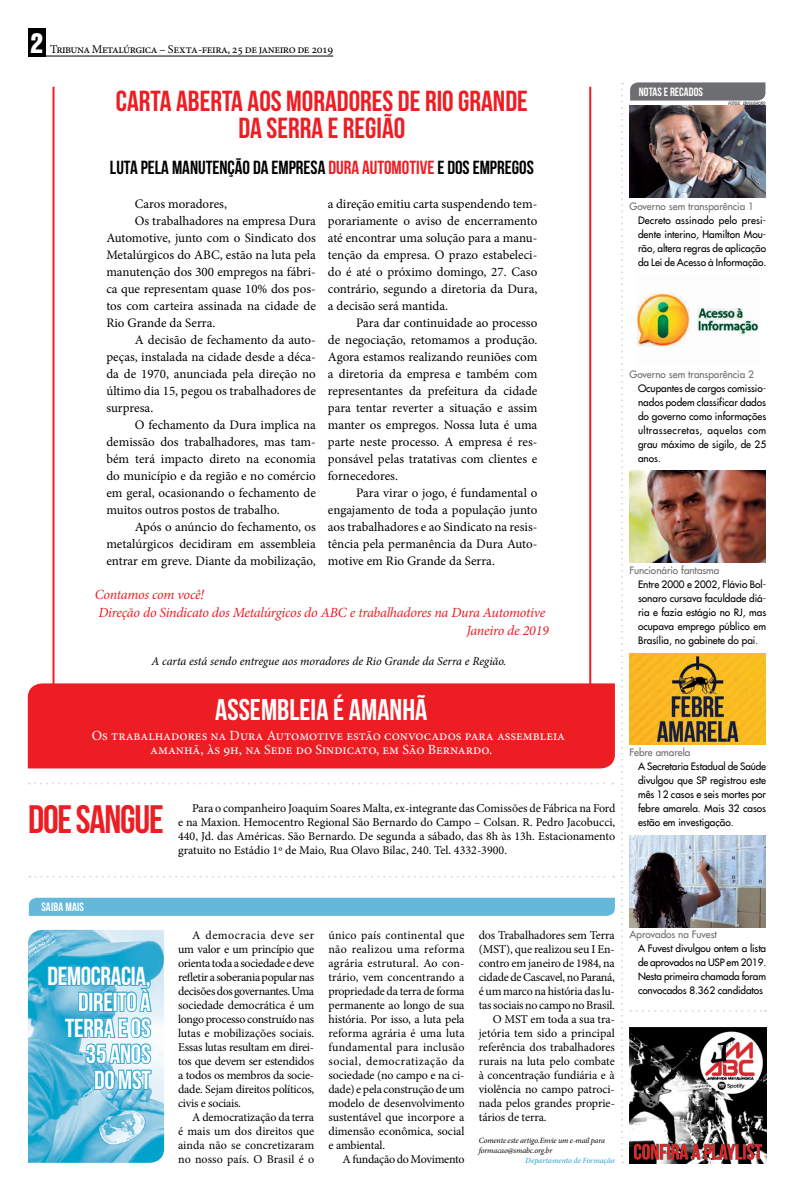
<style>
.page{position:relative;width:794px;height:1191px;background:#fff}
.page>*{position:absolute;margin:0;border:0;box-sizing:border-box;transform-origin:0 0}
.t1{font:39.7px "Bebas Neue";letter-spacing:-.03em;color:#ed1d24}
.t2{font:30px "Bebas Neue";color:#fff}
.t3{font:29px "Bebas Neue";color:#ed1d24}
.t4{font:26px/26px "Bebas Neue";letter-spacing:-.01em;color:#fff;text-align:right}
.t5{font:19px "Bebas Neue";color:#000}
.t6{font:14px/14px "Minion Pro";color:#fff}
.t7{font:italic 14px "Minion Pro";letter-spacing:-.015em;color:#ed1d24}
.t8{font:13px/17px "Minion Pro";color:#000;text-align:justify}
.t9{font:12px/14px "Minion Pro";letter-spacing:-.015em;color:#000;text-align:justify}
.t10{font:italic 12px "Minion Pro";letter-spacing:-.005em;color:#000}
.t11{font:12px "Minion Pro";letter-spacing:-.04em;color:#000}
.t12{font:12px "Bebas Neue";color:#fff}
.t13{font:10px/14px "Futura";color:#000;text-align:justify}
.t14{font:10px "Futura";letter-spacing:-.005em;color:#6d6e71}
.t15{font:italic 8px/10px "Minion Pro";letter-spacing:-.015em;color:#000}
.t16{font:italic 700 8px "Minion Pro";letter-spacing:-.01em;color:#64b8d9}
.t17{font:italic condensed 4.4px "Swiss 721 BT";color:#000}
.s1{font-family:"Helvetica Inserat";font-size:25px;color:#fff}
.s2{color:#ed1d24}
.s3{font-size:6.2px}
</style>
<div class="page">
<hr style="left:53px;top:87px;width:2px;height:651px;background:#ed1d24">
<hr style="left:589px;top:87px;width:2px;height:651px;background:#ed1d24">
<img style="left:629px;top:106px;width:136px;height:91px">
<img style="left:637px;top:293px;width:121px;height:54px">
<img style="left:629px;top:471px;width:136px;height:91px">
<img style="left:629px;top:653px;width:136px;height:92px">
<img style="left:629px;top:835px;width:136px;height:92px">
<svg style="left:630px;top:82px;width:135px;height:19px;background:#747578"></svg>
<div style="left:28px;top:28px;width:17px;height:28px;background:#000"></div>
<hr style="left:28px;top:56px;width:305px;height:1px;background:#000">
<svg style="left:621px;top:82px;width:2px;height:1081px"></svg>
<img style="left:629px;top:1027px;width:137px;height:136px">
<svg style="left:29px;top:875px;width:585px;height:2px"></svg>
<svg style="left:630px;top:1010px;width:136px;height:1px"></svg>
<svg style="left:29px;top:782px;width:584px;height:2px"></svg>
<svg style="left:29px;top:897px;width:586px;height:19px;background:#6bbbda"></svg>
<svg style="left:28px;top:930px;width:136px;height:232px;background:#67bedb"></svg>
<div style="left:28px;top:683px;width:587px;height:85px;background:#ed1d24"></div>
<p class="t11" style="left:30px;top:41px;width:304px"><span class="s1">2</span> Tribuna Metalúrgica – Sexta-feira, 25 de janeiro de 2019</p>
<h3 class="t3" style="left:116px;top:85px;width:12px">CARTA</h3>
<h3 class="t3" style="left:176px;top:85px;width:124px">ABERTA AOS MORADOR</h3>
<h3 class="t3" style="left:372px;top:85px;width:99px">ES DE RIO GRAND</h3>
<h3 class="t3" style="left:517px;top:85px;width:12px">E</h3>
<h3 class="t3" style="left:238px;top:112px;width:138px">DA SERRA E REGIÃO</h3>
<h3 class="t5" style="left:110px;top:157px;width:425px">LUTA PELA MANUTENÇÃO DA EMPRESA <span class="s2">DURA AUTOMOTIVE</span> E DOS EMPREGOS</h3>
<p class="t8" style="left:135px;top:195px;width:94px">Caros moradores,</p>
<p class="t8" style="left:135px;top:212px;width:183px">Os trabalhadores na empresa Dura</p>
<p class="t8" style="left:106px;top:229px;width:211px">Automotive, junto com o Sindicato dos</p>
<p class="t8" style="left:106px;top:246px;width:211px">Metalúrgicos do ABC, estão na luta pela</p>
<p class="t8" style="left:106px;top:263px;width:211px">manutenção dos 300 empregos na fábri-</p>
<p class="t8" style="left:106px;top:280px;width:211px">ca que representam quase 10% dos pos-</p>
<p class="t8" style="left:106px;top:297px;width:211px">tos com carteira assinada na cidade de</p>
<p class="t8" style="left:106px;top:314px;width:111px">Rio Grande da Serra.</p>
<p class="t8" style="left:135px;top:331px;width:183px">A decisão de fechamento da auto-</p>
<p class="t8" style="left:106px;top:348px;width:211px">peças, instalada na cidade desde a déca-</p>
<p class="t8" style="left:106px;top:365px;width:211px">da de 1970, anunciada pela direção no</p>
<p class="t8" style="left:106px;top:382px;width:211px">último dia 15, pegou os trabalhadores de</p>
<p class="t8" style="left:106px;top:399px;width:48px">surpresa.</p>
<p class="t8" style="left:135px;top:416px;width:183px">O fechamento da Dura implica na</p>
<p class="t8" style="left:106px;top:433px;width:211px">demissão dos trabalhadores, mas tam-</p>
<p class="t8" style="left:106px;top:450px;width:211px">bém terá impacto direto na economia</p>
<p class="t8" style="left:106px;top:467px;width:211px">do município e da região e no comércio</p>
<p class="t8" style="left:106px;top:484px;width:211px">em geral, ocasionando o fechamento de</p>
<p class="t8" style="left:106px;top:501px;width:175px">muitos outros postos de trabalho.</p>
<p class="t8" style="left:135px;top:518px;width:183px">Após o anúncio do fechamento, os</p>
<p class="t8" style="left:106px;top:535px;width:211px">metalúrgicos decidiram em assembleia</p>
<p class="t8" style="left:106px;top:552px;width:211px">entrar em greve. Diante da mobilização,</p>
<p class="t8" style="left:328px;top:195px;width:211px">a direção emitiu carta suspendendo tem&shy;porariamente o aviso de encerramento até encontrar uma solução para a manu&shy;tenção da empresa. O prazo estabeleci&shy;do é até o próximo domingo, 27. Caso contrário, segundo a diretoria da Dura, a decisão será mantida.</p>
<p class="t8" style="left:328px;top:314px;width:211px;text-indent:28px">Para dar continuidade ao processo de negociação, retomamos a produção.<br>Agora estamos realizando reuniões com a diretoria da empresa e também com representantes da prefeitura da cidade para tentar reverter a situação e assim manter os empregos. Nossa luta é uma parte neste processo. A empresa é res&shy;ponsável pelas tratativas com clientes e fornecedores.</p>
<p class="t8" style="left:328px;top:484px;width:211px;text-indent:28px">Para virar o jogo, é fundamental o engajamento de toda a população junto aos trabalhadores e ao Sindicato na resis&shy;tência pela permanência da Dura Auto&shy;motive em Rio Grande da Serra.</p>
<p class="t7" style="left:95px;top:584px;width:111px">Contamos com você!</p>
<p class="t7" style="left:98px;top:602px;width:448px">Direção do Sindicato dos Metalúrgicos do ABC e trabalhadores na Dura Automotive</p>
<p class="t7" style="left:466px;top:620px;width:84px">Janeiro de 2019</p>
<p class="t10" style="left:152px;top:652px;width:356px">A carta está sendo entregue aos moradores de Rio Grande da Serra e Região.</p>
<h2 class="t2" style="left:215px;top:693px;width:214px">ASSEMBLEIA É AMANHÃ</h2>
<p class="t6" style="left:150px;top:729px;width:416px;text-indent:-58px">Os trabalhadores na Dura Automotive estão convocados para assembleia amanhã, às 9h, na Sede do Sindicato, em São Bernardo.</p>
<h1 class="t1" style="left:28px;top:797px;width:134px">DOE SANGUE</h1>
<p class="t9" style="left:178px;top:801px;width:439px;text-indent:14px">Para o companheiro Joaquim Soares Malta, ex-integrante das Comissões de Fábrica na Ford e na Maxion. Hemocentro Regional São Bernardo do Campo – Colsan. R. Pedro Jacobucci, 440, Jd. das Américas. São Bernardo. De segunda a sábado, das 8h às 13h. Estacionamento gratuito no Estádio 1º de Maio, Rua Olavo Bilac, 240. Tel. 4332-3900.</p>
<p class="t12" style="left:639px;top:85px;width:66px">NOTAS E RECADOS</p>
<p class="t17" style="left:728px;top:101px;width:38px">FOTOS<span class="s3">:</span> DIVULGAÇÃO</p>
<p class="t14" style="left:629px;top:199px;width:126px">Governo sem transparência 1</p>
<p class="t13" style="left:638px;top:213px;width:130px">Decreto assinado pelo presi&shy;dente interino, Hamilton Mou&shy;rão, altera regras de aplicação da Lei de Acesso à Informação.</p>
<p class="t14" style="left:629px;top:367px;width:126px">Governo sem transparência 2</p>
<p class="t13" style="left:638px;top:381px;width:130px">Ocupantes de cargos comissio&shy;nados podem classificar dados do governo como informações ultrassecretas, aquelas com grau máximo de sigilo, de 25 anos.</p>
<p class="t14" style="left:629px;top:563px;width:91px">Funcionário fantasma</p>
<p class="t13" style="left:638px;top:577px;width:130px">Entre 2000 e 2002, Flávio Bol&shy;sonaro cursava faculdade diá&shy;ria e fazia estágio no RJ, mas ocupava emprego público em Brasília, no gabinete do pai.</p>
<p class="t14" style="left:629px;top:745px;width:62px">Febre amarela</p>
<p class="t13" style="left:638px;top:759px;width:130px">A Secretaria Estadual de Saúde divulgou que SP registrou este mês 12 casos e seis mortes por febre amarela. Mais 32 casos estão em investigação.</p>
<p class="t12" style="left:41px;top:900px;width:44px">SAIBA MAIS</p>
<h3 class="t4" style="left:47px;top:962px;width:105px">DEMOCRACIA,<br>DIREITO À<br>TERRA E OS<br>35 ANOS<br>DO MST</h3>
<p class="t9" style="left:178px;top:927px;width:138px;text-indent:14px">A democracia deve ser um valor e um princípio que orienta toda a sociedade e deve refletir a soberania popular nas decisões dos governantes. Uma sociedade democrática é um longo processo construído nas lutas e mobilizações sociais.<br>Essas lutas resultam em direi&shy;tos que devem ser estendidos a todos os membros da socie&shy;dade. Sejam direitos políticos, civis e sociais.</p>
<p class="t9" style="left:178px;top:1110px;width:138px;text-indent:14px">A democratização da terra é mais um dos direitos que ainda não se concretizaram no nosso país. O Brasil é o</p>
<p class="t9" style="left:328px;top:928px;width:138px">único país continental que não realizou uma reforma agrária estrutural. Ao con&shy;trário, vem concentrando a propriedade da terra de forma permanente ao longo de sua história. Por isso, a luta pela reforma agrária é uma luta fundamental para inclusão social, democratização da sociedade (no campo e na ci&shy;dade) e pela construção de um modelo de desenvolvimento sustentável que incorpore a dimensão econômica, social e ambiental.</p>
<p class="t9" style="left:342px;top:1152px;width:123px">A fundação do Movimento</p>
<p class="t9" style="left:479px;top:928px;width:138px">dos Trabalhadores sem Terra</p>
<p class="t9" style="left:479px;top:942px;width:138px">(MST), que realizou seu I En-</p>
<p class="t9" style="left:479px;top:956px;width:138px">contro em janeiro de 1984, na</p>
<p class="t9" style="left:479px;top:970px;width:138px">cidade de Cascavel, no Paraná,</p>
<p class="t9" style="left:479px;top:984px;width:138px">é um marco na história das lu-</p>
<p class="t9" style="left:479px;top:998px;width:138px">tas sociais no campo no Brasil.</p>
<p class="t9" style="left:493px;top:1012px;width:123px">O MST em toda a sua tra-</p>
<p class="t9" style="left:479px;top:1026px;width:138px">jetória tem sido a principal</p>
<p class="t9" style="left:479px;top:1040px;width:138px">referência dos trabalhadores</p>
<p class="t9" style="left:479px;top:1054px;width:138px">rurais na luta pelo combate</p>
<p class="t9" style="left:479px;top:1068px;width:138px">à concentração fundiária e à</p>
<p class="t9" style="left:479px;top:1082px;width:138px">violência no campo patroci-</p>
<p class="t9" style="left:479px;top:1096px;width:138px">nada pelos grandes proprie-</p>
<p class="t9" style="left:479px;top:1110px;width:69px">tários de terra.</p>
<p class="t15" style="left:479px;top:1135px;width:128px">Comente este artigo.Envie um e-mail para formacao@smabc.org.br</p>
<p class="t16" style="left:525px;top:1154px;width:91px">Departamento de Formação</p>
<p class="t14" style="left:629px;top:927px;width:89px">Aprovados na Fuvest</p>
<p class="t13" style="left:638px;top:941px;width:130px">A Fuvest divulgou ontem a lista de aprovados na USP em 2019.<br>Nesta primeira chamada foram convocados 8.362 candidatos</p>
</div>
